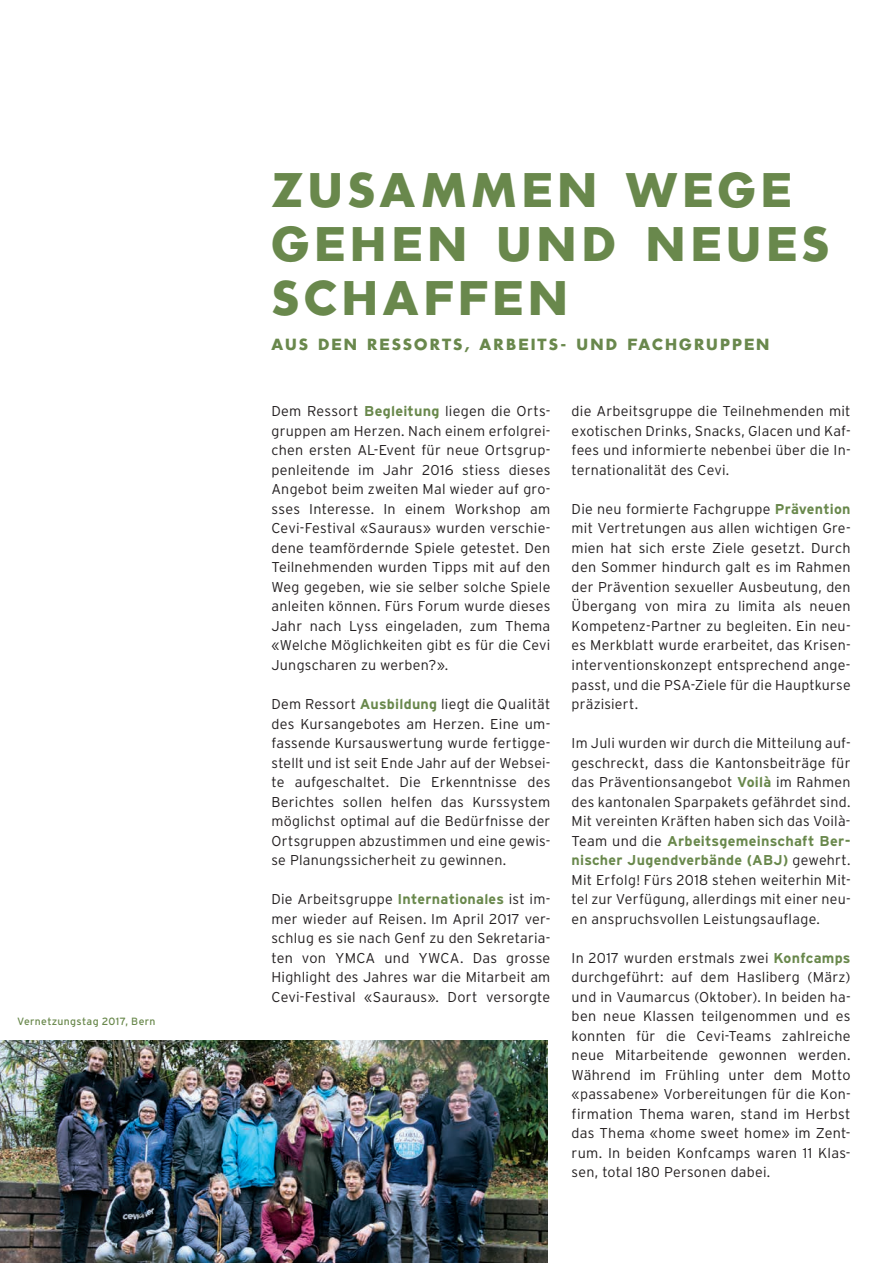
<style>
.page{position:relative;width:893px;height:1263px;background:#fff}
.page>*{position:absolute;margin:0;border:0;box-sizing:border-box;transform-origin:0 0}
.t1{font:700 45px/54px "Cevi";letter-spacing:.075em;color:#69884c}
.t2{font:700 15px "Cevi";letter-spacing:.09em;color:#69884c}
.t3{font:300 14.25px/19.5px "Interstate";letter-spacing:.015em;color:#231f20;text-align:justify}
.t4{font:10.5px "Interstate";letter-spacing:.03em;color:#69884c}
.s1{font-weight:700;color:#69884c}
</style>
<div class="page">
<img style="left:0;top:1040px;width:547px;height:223px">
<p class="t4" style="left:17px;top:1016px;width:140px">Vernetzungstag 2017, Bern</p>
<h1 class="t1" style="left:271px;top:161px;width:561px">ZUSAMMEN WEGE<br>GEHEN UND NEUES<br>SCHAFFEN</h1>
<p class="t2" style="left:271px;top:334px;width:500px">AUS DEN RESSORTS, ARBEITS- UND FACHGRUPPEN</p>
<p class="t3" style="left:271px;top:402px;width:280px">Dem Ressort <span class="s1">Begleitung</span> liegen die Orts&shy;gruppen am Herzen. Nach einem erfolgrei&shy;chen ersten AL-Event für neue Ortsgrup&shy;penleitende im Jahr 2016 stiess dieses Angebot beim zweiten Mal wieder auf gro&shy;sses Interesse. In einem Workshop am Cevi-Festival «Sauraus» wurden verschie&shy;dene teamfördernde Spiele getestet. Den Teilnehmenden wurden Tipps mit auf den Weg gegeben, wie sie selber solche Spiele anleiten können. Fürs Forum wurde dieses Jahr nach Lyss eingeladen, zum Thema «Welche Möglichkeiten gibt es für die Cevi Jungscharen zu werben?».</p>
<p class="t3" style="left:271px;top:694px;width:280px">Dem Ressort <span class="s1">Ausbildung</span> liegt die Qualität des Kursangebotes am Herzen. Eine um&shy;fassende Kursauswertung wurde fertigge&shy;stellt und ist seit Ende Jahr auf der Websei&shy;te aufgeschaltet. Die Erkenntnisse des Berichtes sollen helfen das Kurssystem möglichst optimal auf die Bedürfnisse der Ortsgruppen abzustimmen und eine gewis&shy;se Planungssicherheit zu gewinnen.</p>
<p class="t3" style="left:271px;top:889px;width:280px">Die Arbeitsgruppe <span class="s1">Internationales</span> ist im&shy;mer wieder auf Reisen. Im April 2017 ver&shy;schlug es sie nach Genf zu den Sekretaria&shy;ten von YMCA und YWCA. Das grosse Highlight des Jahres war die Mitarbeit am Cevi-Festival «Sauraus». Dort versorgte</p>
<p class="t3" style="left:572px;top:402px;width:280px">die Arbeitsgruppe die Teilnehmenden mit exotischen Drinks, Snacks, Glacen und Kaf&shy;fees und informierte nebenbei über die In&shy;ternationalität des Cevi.</p>
<p class="t3" style="left:572px;top:499px;width:280px">Die neu formierte Fachgruppe <span class="s1">Prävention </span>mit Vertretungen aus allen wichtigen Gre&shy;mien hat sich erste Ziele gesetzt. Durch den Sommer hindurch galt es im Rahmen der Prävention sexueller Ausbeutung, den Übergang von mira zu limita als neuen Kompetenz-Partner zu begleiten. Ein neu&shy;es Merkblatt wurde erarbeitet, das Krisen&shy;interventionskonzept entsprechend ange&shy;passt, und die PSA-Ziele für die Hauptkurse präzisiert.</p>
<p class="t3" style="left:572px;top:733px;width:280px">Im Juli wurden wir durch die Mitteilung auf&shy;geschreckt, dass die Kantonsbeiträge für das Präventionsangebot <span class="s1">Voilà</span> im Rahmen des kantonalen Sparpakets gefährdet sind.<br>Mit vereinten Kräften haben sich das Voilà-Team und die <span class="s1">Arbeitsgemeinschaft Ber&shy;nischer Jugendverbände (ABJ)</span> gewehrt.<br>Mit Erfolg! Fürs 2018 stehen weiterhin Mit&shy;tel zur Verfügung, allerdings mit einer neu&shy;en anspruchsvollen Leistungsauflage.</p>
<p class="t3" style="left:572px;top:948px;width:280px">In 2017 wurden erstmals zwei <span class="s1">Konfcamps </span>durchgeführt: auf dem Hasliberg (März) und in Vaumarcus (Oktober). In beiden ha&shy;ben neue Klassen teilgenommen und es konnten für die Cevi-Teams zahlreiche neue Mitarbeitende gewonnen werden.<br>Während im Frühling unter dem Motto «passabene» Vorbereitungen für die Kon&shy;firmation Thema waren, stand im Herbst das Thema «home sweet home» im Zent&shy;rum. In beiden Konfcamps waren 11 Klas&shy;sen, total 180 Personen dabei.</p>
</div>
